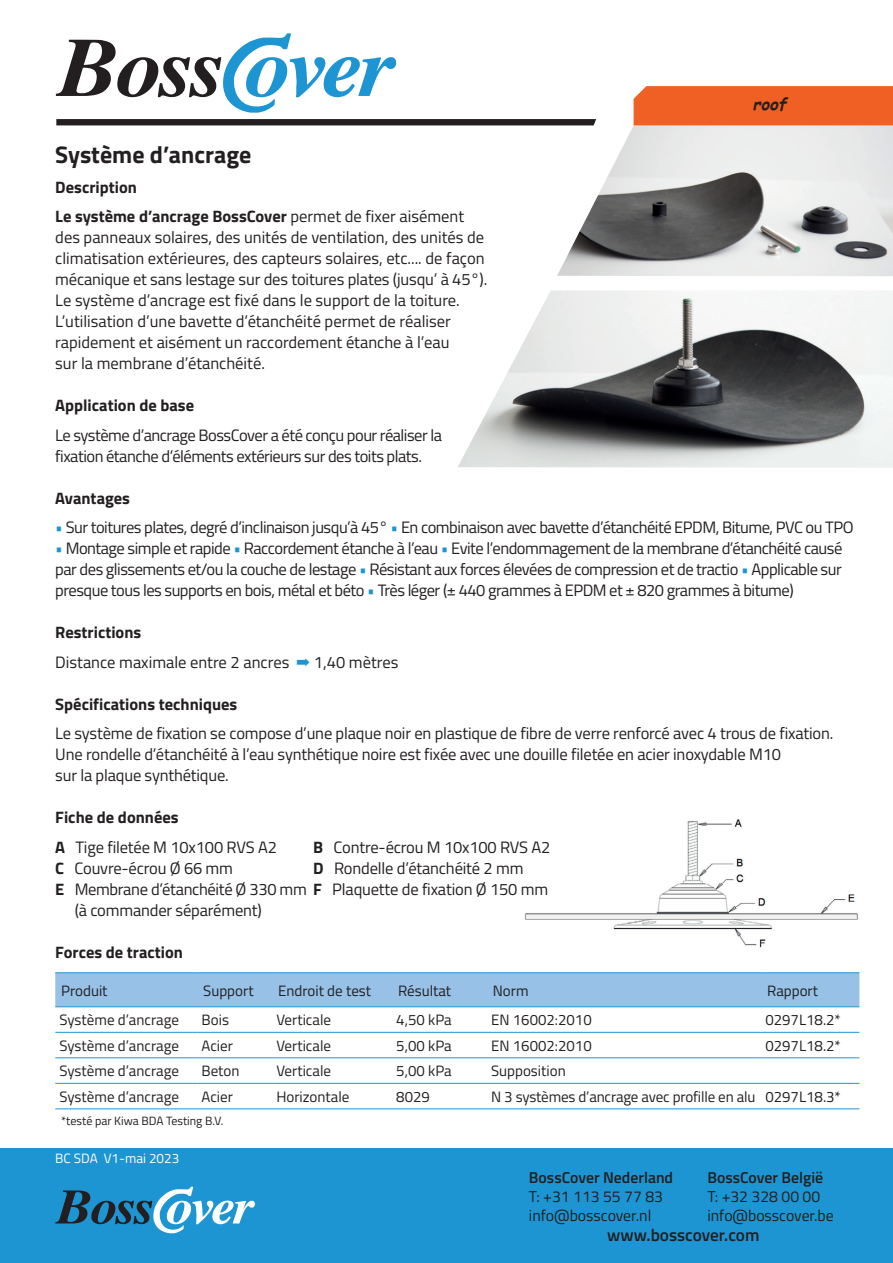
<style>
.page{position:relative;width:893px;height:1263px;background:#fff}
.page>*{position:absolute;margin:0;border:0;box-sizing:border-box;transform-origin:0 0}
.t1{font:700 24px "Titillium Web";color:#231f20}
.t2{font:600 17.25px "Titillium Web";color:#231f20}
.t3{font:16.5px/21px "Titillium Web";letter-spacing:-.01em;color:#231f20}
.t4{font:16.5px/21px "Titillium Web";letter-spacing:-.03em;color:#231f20}
.t5{font:700 16.5px/29.5px "Titillium Web";color:#231f20}
.t6{font:italic 700 16.5px "Comic Sans MS";color:#231f20}
.t7{font:15.75px/18.9px "Titillium Web";color:#231f20}
.t8{font:600 15.75px "Titillium Web";color:#231f20}
.t9{font:15px "Titillium Web";color:#231f20}
.t10{font:13.5px "Titillium Web";color:#fff}
.t11{font:12px "Titillium Web";color:#231f20}
.s1{font-weight:400}
.s2{color:#1d95d3}
.s3{font-weight:700}
</style>
<div class="page">
<img style="left:525px;top:819px;width:333px;height:129px">
<div style="left:0;top:1148px;width:893px;height:115px;background:#1d95d3"></div>
<svg style="left:55px;top:1187px;width:200px;height:46px"></svg>
<svg style="left:56px;top:33px;width:340px;height:80px"></svg>
<svg style="left:56px;top:119px;width:540px;height:6px;background:#252122"></svg>
<div style="left:55px;top:973px;width:804px;height:33px;background:#97c1e7"></div>
<hr style="left:55px;top:1032px;width:142px;height:1px;background:#1d95d3">
<hr style="left:197px;top:1032px;width:75px;height:1px;background:#1d95d3">
<hr style="left:272px;top:1032px;width:120px;height:1px;background:#1d95d3">
<hr style="left:392px;top:1032px;width:95px;height:1px;background:#1d95d3">
<hr style="left:487px;top:1032px;width:274px;height:1px;background:#1d95d3">
<hr style="left:761px;top:1032px;width:98px;height:1px;background:#1d95d3">
<hr style="left:55px;top:1057px;width:142px;height:1px;background:#1d95d3">
<hr style="left:197px;top:1057px;width:75px;height:1px;background:#1d95d3">
<hr style="left:272px;top:1057px;width:120px;height:1px;background:#1d95d3">
<hr style="left:392px;top:1057px;width:95px;height:1px;background:#1d95d3">
<hr style="left:487px;top:1057px;width:274px;height:1px;background:#1d95d3">
<hr style="left:761px;top:1057px;width:98px;height:1px;background:#1d95d3">
<hr style="left:55px;top:1083px;width:142px;height:1px;background:#1d95d3">
<hr style="left:197px;top:1083px;width:75px;height:1px;background:#1d95d3">
<hr style="left:272px;top:1083px;width:120px;height:1px;background:#1d95d3">
<hr style="left:392px;top:1083px;width:95px;height:1px;background:#1d95d3">
<hr style="left:487px;top:1083px;width:274px;height:1px;background:#1d95d3">
<hr style="left:761px;top:1083px;width:98px;height:1px;background:#1d95d3">
<hr style="left:55px;top:972px;width:142px;height:1px;background:#1d95d3">
<hr style="left:197px;top:972px;width:75px;height:1px;background:#1d95d3">
<hr style="left:272px;top:972px;width:120px;height:1px;background:#1d95d3">
<hr style="left:392px;top:972px;width:95px;height:1px;background:#1d95d3">
<hr style="left:487px;top:972px;width:274px;height:1px;background:#1d95d3">
<hr style="left:761px;top:972px;width:98px;height:1px;background:#1d95d3">
<hr style="left:55px;top:1006px;width:142px;height:1px;background:#1d95d3">
<hr style="left:197px;top:1006px;width:75px;height:1px;background:#1d95d3">
<hr style="left:272px;top:1006px;width:120px;height:1px;background:#1d95d3">
<hr style="left:392px;top:1006px;width:95px;height:1px;background:#1d95d3">
<hr style="left:487px;top:1006px;width:274px;height:1px;background:#1d95d3">
<hr style="left:761px;top:1006px;width:98px;height:1px;background:#1d95d3">
<hr style="left:55px;top:1108px;width:142px;height:1px;background:#1d95d3">
<hr style="left:197px;top:1108px;width:75px;height:1px;background:#1d95d3">
<hr style="left:272px;top:1108px;width:120px;height:1px;background:#1d95d3">
<hr style="left:392px;top:1108px;width:95px;height:1px;background:#1d95d3">
<hr style="left:487px;top:1108px;width:274px;height:1px;background:#1d95d3">
<hr style="left:761px;top:1108px;width:98px;height:1px;background:#1d95d3">
<img style="left:458px;top:290px;width:435px;height:178px">
<img style="left:557px;top:125px;width:336px;height:151px">
<div style="left:634px;top:86px;width:259px;height:39px;background:#f06024"></div>
<p class="t6" style="left:753px;top:92px;width:40px">roof</p>
<h1 class="t1" style="left:55px;top:137px;width:198px">Système d’ancrage</h1>
<p class="t5" style="left:55px;top:171px;width:410px">Description<br>Le système d’ancrage BossCover <span class="s1">permet de fixer aisément</span></p>
<p class="t3" style="left:55px;top:226px;width:433px">des panneaux solaires, des unités de ventilation, des unités de climatisation extérieures, des capteurs solaires, etc.... de façon mécanique et sans lestage sur des toitures plates (jusqu’ à 45°).<br>Le système d’ancrage est fixé dans le support de la toiture.<br>L’utilisation d’une bavette d’étanchéité permet de réaliser rapidement et aisément un raccordement étanche à l’eau<br>sur la membrane d’étanchéité.</p>
<p class="t5" style="left:55px;top:390px;width:140px">Application de base</p>
<p class="t4" style="left:55px;top:424px;width:388px">Le système d’ancrage BossCover a été conçu pour réaliser la fixation étanche d’éléments extérieurs sur des toits plats.</p>
<p class="t5" style="left:55px;top:482px;width:76px">Avantages</p>
<p class="t4" style="left:55px;top:516px;width:800px"><span class="s2">•</span> Sur toitures plates, degré d’inclinaison jusqu’à 45° <span class="s2">•</span> En combinaison avec bavette d’étanchéité EPDM, Bitume, PVC ou TPO</p>
<p class="t3" style="left:55px;top:537px;width:788px;text-align:justify"><span class="s2">•</span> Montage simple et rapide <span class="s2">•</span> Raccordement étanche à l’eau <span class="s2">•</span> Evite l’endommagement de la membrane d’étanchéité causé par des glissements et/ou la couche de lestage <span class="s2">•</span> Résistant aux forces élevées de compression et de tractio <span class="s2">•</span> Applicable sur presque tous les supports en bois, métal et béto <span class="s2">•</span> Très léger (± 440 grammes à EPDM et ± 820 grammes à bitume)</p>
<p class="t3" style="left:55px;top:617px;width:345px;line-height:29.5px"><span class="s3">Restrictions<br></span>Distance maximale entre 2 ancres <span class="s2">➡</span> 1,40 mètres</p>
<p class="t5" style="left:55px;top:688px;width:184px">Spécifications techniques</p>
<p class="t3" style="left:55px;top:722px;width:779px">Le système de fixation se compose d’une plaque noir en plastique de fibre de verre renforcé avec 4 trous de fixation.<br>Une rondelle d’étanchéité à l’eau synthétique noire est fixée avec une douille filetée en acier inoxydable M10<br>sur la plaque synthétique.</p>
<p class="t3" style="left:55px;top:802px;width:223px;line-height:29.5px"><span class="s3">Fiche de données<br>A</span> Tige filetée M 10x100 RVS A2</p>
<p class="t3" style="left:313px;top:836px;width:239px"><span class="s3">B</span> Contre-écrou M 10x100 RVS A2</p>
<p class="t3" style="left:55px;top:857px;width:179px"><span class="s3">C</span> Couvre-écrou Ø 66 mm</p>
<p class="t3" style="left:313px;top:857px;width:212px"><span class="s3">D</span> Rondelle d’étanchéité 2 mm</p>
<p class="t3" style="left:55px;top:878px;width:494px"><span class="s3">E</span> Membrane d’étanchéité Ø 330 mm <span class="s3">F</span> Plaquette de fixation Ø 150 mm</p>
<p class="t3" style="left:75px;top:899px;width:189px">(à commander séparément)</p>
<p class="t5" style="left:55px;top:936px;width:129px">Forces de traction</p>
<p class="t9" style="left:61px;top:979px;width:48px">Produit</p>
<p class="t9" style="left:203px;top:979px;width:52px">Support</p>
<p class="t9" style="left:278px;top:979px;width:94px">Endroit de test</p>
<p class="t9" style="left:398px;top:979px;width:55px">Résultat</p>
<p class="t9" style="left:493px;top:979px;width:37px">Norm</p>
<p class="t9" style="left:767px;top:979px;width:52px">Rapport</p>
<p class="t9" style="left:60px;top:1009px;width:121px">Système d’ancrage</p>
<p class="t9" style="left:202px;top:1009px;width:29px">Bois</p>
<p class="t9" style="left:276px;top:1009px;width:56px">Verticale</p>
<p class="t9" style="left:396px;top:1009px;width:57px">4,50 kPa</p>
<p class="t9" style="left:491px;top:1009px;width:102px">EN 16002:2010</p>
<p class="t9" style="left:765px;top:1009px;width:77px">0297L18.2*</p>
<p class="t9" style="left:60px;top:1034px;width:121px">Système d’ancrage</p>
<p class="t9" style="left:202px;top:1034px;width:33px">Acier</p>
<p class="t9" style="left:276px;top:1034px;width:56px">Verticale</p>
<p class="t9" style="left:396px;top:1034px;width:57px">5,00 kPa</p>
<p class="t9" style="left:491px;top:1034px;width:102px">EN 16002:2010</p>
<p class="t9" style="left:765px;top:1034px;width:77px">0297L18.2*</p>
<p class="t9" style="left:60px;top:1060px;width:121px">Système d’ancrage</p>
<p class="t9" style="left:202px;top:1060px;width:40px">Beton</p>
<p class="t9" style="left:276px;top:1060px;width:56px">Verticale</p>
<p class="t9" style="left:396px;top:1060px;width:57px">5,00 kPa</p>
<p class="t9" style="left:491px;top:1060px;width:76px">Supposition</p>
<p class="t9" style="left:60px;top:1085px;width:121px">Système d’ancrage</p>
<p class="t9" style="left:202px;top:1085px;width:33px">Acier</p>
<p class="t9" style="left:276px;top:1085px;width:74px">Horizontale</p>
<p class="t9" style="left:396px;top:1085px;width:35px">8029</p>
<p class="t9" style="left:491px;top:1085px;width:351px">N 3 systèmes d’ancrage avec profille en alu 0297L18.3*</p>
<p class="t11" style="left:61px;top:1112px;width:164px">*testé par Kiwa BDA Testing B.V.</p>
<p class="t10" style="left:55px;top:1149px;width:125px">BC SDA V1-mai 2023</p>
<p class="t8" style="left:529px;top:1166px;width:146px">BossCover Nederland</p>
<p class="t7" style="left:529px;top:1186px;width:136px">T: +31 113 55 77 83 info@bosscover.nl</p>
<p class="t2" style="left:607px;top:1222px;width:154px">www.bosscover.com</p>
<p class="t8" style="left:707px;top:1166px;width:117px">BossCover België</p>
<p class="t7" style="left:707px;top:1186px;width:128px">T: +32 328 00 00 info@bosscover.be</p>
</div>
